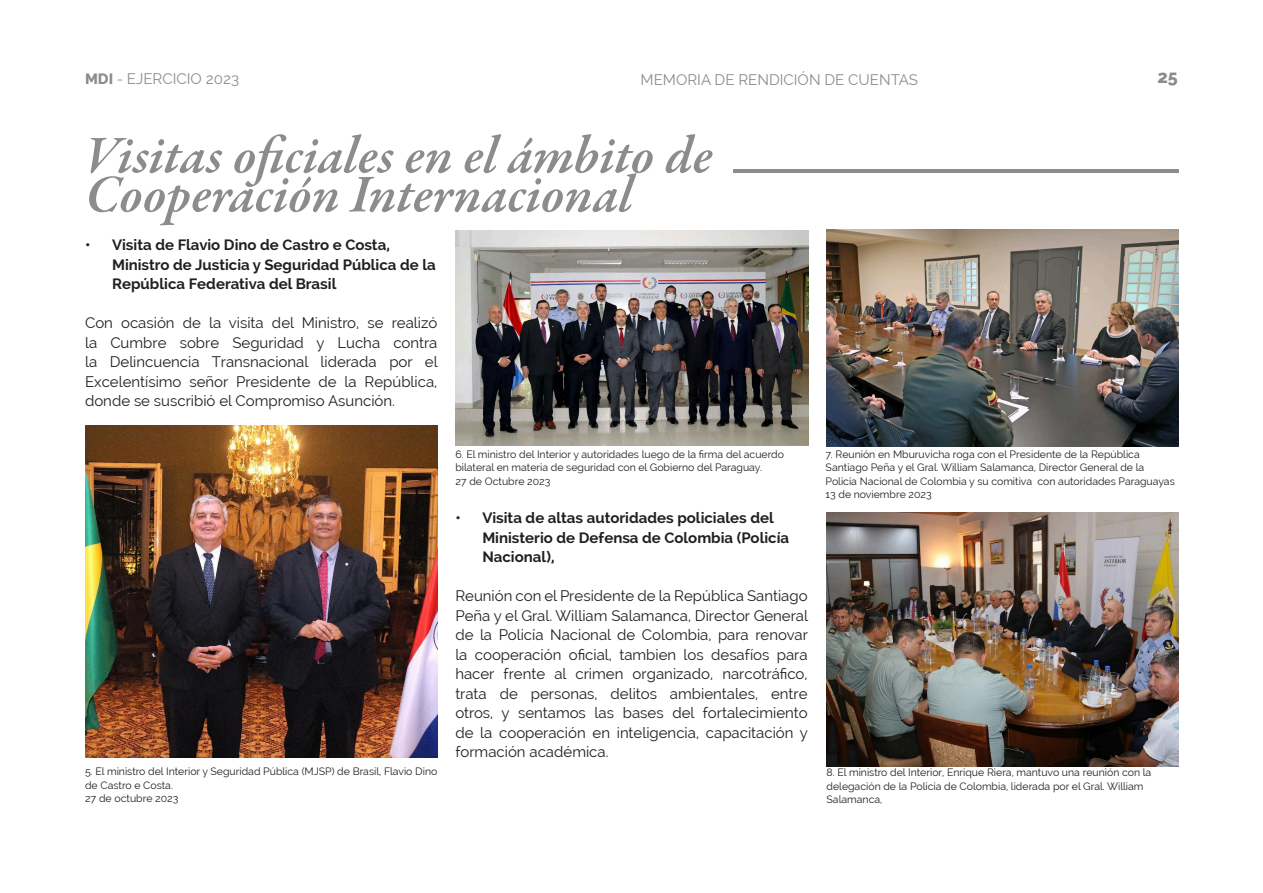
<style>
.page{position:relative;width:1263px;height:893px;background:#fff}
.page>*{position:absolute;margin:0;border:0;box-sizing:border-box;transform-origin:0 0}
.Titular_MDI{font:italic 600 54px/39px "Garamond Premr Pro";color:#8b8c8e}
.t1{font:800 18px "Raleway";color:#8b8c8e}
.Texto_Corrido{font:15px/19.5px "Raleway";color:#231f20;text-align:justify}
.t2{font:700 15px/19.5px "Raleway";color:#231f20}
.t3{font:15px "Raleway";color:#8b8c8e}
.Epigrafe{font:10.5px/13.5px "Raleway";color:#231f20}
.s1{font-weight:800}
</style>
<div class="page">
<hr style="left:733px;top:170px;width:446px;height:3px;background:#8b8c8e">
<img style="left:86px;top:426px;width:351px;height:331px">
<img style="left:455px;top:231px;width:353px;height:214px">
<img style="left:826px;top:229px;width:353px;height:217px">
<img style="left:826px;top:513px;width:353px;height:253px">
<p class="t3" style="left:85px;top:70px;width:155px"><span class="s1">MDI</span> - EJERCICIO 2023</p>
<p class="t3" style="left:640px;top:71px;width:279px">MEMORIA DE RENDICIÓN DE CUENTAS</p>
<p class="t1" style="left:1157px;top:66px;width:22px">25</p>
<p class="Titular_MDI" style="left:85px;top:139px;width:629px">Visitas oficiales en el ámbito de<br>Cooperación Internacional</p>
<p class="t2" style="left:112px;top:235px;width:325px;text-indent:-27px">• Visita de Flavio Dino de Castro e Costa,<br>Ministro de Justicia y Seguridad Pública de la<br>República Federativa del Brasil</p>
<p class="Texto_Corrido" style="left:85px;top:313px;width:354px">Con ocasión de la visita del Ministro, se realizó la Cumbre sobre Seguridad y Lucha contra la Delincuencia Transnacional liderada por el Excelentísimo señor Presidente de la República, donde se suscribió el Compromiso Asunción.</p>
<p class="Epigrafe" style="left:455px;top:447px;width:330px">6. El ministro del Interior y autoridades luego de la firma del acuerdo bilateral en materia de seguridad con el Gobierno del Paraguay.</p>
<p class="Epigrafe" style="left:455px;top:474px;width:97px">27 de Octubre 2023</p>
<p class="t2" style="left:482px;top:508px;width:308px;text-indent:-27px">• Visita de altas autoridades policiales del<br>Ministerio de Defensa de Colombia (Policía<br>Nacional),</p>
<p class="Epigrafe" style="left:85px;top:765px;width:354px">5. El ministro del Interior y Seguridad Pública (MJSP) de Brasil, Flavio Dino de Castro e Costa.</p>
<p class="Epigrafe" style="left:85px;top:792px;width:95px">27 de octubre 2023</p>
<p class="Texto_Corrido" style="left:455px;top:586px;width:354px">Reunión con el Presidente de la República Santiago Peña y el Gral. William Salamanca, Director General de la Policía Nacional de Colombia, para renovar la cooperación oficial, tambien los desafíos para hacer frente al crimen organizado, narcotráfico, trata de personas, delitos ambientales, entre otros, y sentamos las bases del fortalecimiento de la cooperación en inteligencia, capacitación y formación académica.</p>
<p class="Epigrafe" style="left:826px;top:447px;width:351px">7. Reunión en Mburuvicha roga con el Presidente de la República<br>Santiago Peña y el Gral. William Salamanca, Director General de la<br>Policía Nacional de Colombia y su comitiva con autoridades Paraguayas</p>
<p class="Epigrafe" style="left:826px;top:488px;width:108px">13 de noviembre 2023</p>
<p class="Epigrafe" style="left:826px;top:765px;width:326px">8. El ministro del Interior, Enrique Riera, mantuvo una reunión con la delegación de la Policía de Colombia, liderada por el Gral. William<br>Salamanca,</p>
</div>
